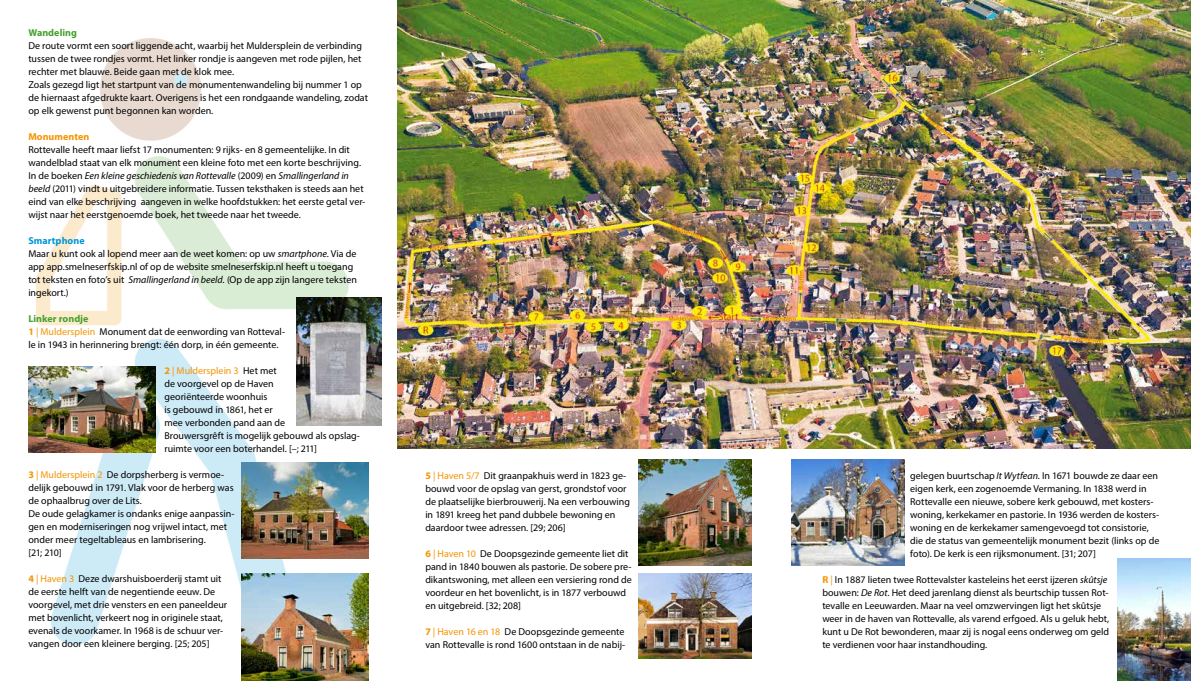
<style>
.page{position:relative;width:1191px;height:681px;background:#fff}
.page>*{position:absolute;margin:0;border:0;box-sizing:border-box;transform-origin:0 0}
.t1{font:10px/13px "Myriad Pro";color:#000}
.t2{font:700 10px "Myriad Pro";letter-spacing:.005em;color:#f39400}
.t3{font:700 10px "Myriad Pro";letter-spacing:.005em;color:#44a12b}
.s1{font-style:italic}
.s2{font-weight:700;color:#0095d8}
.s3{font-weight:700;color:#44a12b}
.s4{font-weight:700;color:#f39400}
.s5{color:#f39400}
</style>
<div class="page">
<img style="left:36px;top:38px;width:313px;height:605px">
<img style="left:397px;top:0;width:794px;height:448px">
<img style="left:296px;top:298px;width:85px;height:127px">
<img style="left:28px;top:366px;width:128px;height:86px">
<img style="left:241px;top:573px;width:128px;height:107px">
<img style="left:638px;top:573px;width:113px;height:85px">
<img style="left:241px;top:462px;width:128px;height:96px">
<img style="left:1117px;top:558px;width:74px;height:122px">
<img style="left:791px;top:459px;width:113px;height:106px">
<img style="left:638px;top:459px;width:113px;height:106px">
<p class="t3" style="left:28px;top:26px;width:50px">Wandeling</p>
<p class="t1" style="left:28px;top:39px;width:341px">De route vormt een soort liggende acht, waarbij het Muldersplein de verbinding tussen de twee rondjes vormt. Het linker rondje is aangeven met rode pijlen, het rechter met blauwe. Beide gaan met de klok mee.<br>Zoals gezegd ligt het startpunt van de monumentenwandeling bij nummer 1 op de hiernaast afgedrukte kaart. Overigens is het een rondgaande wandeling, zodat op elk gewenst punt begonnen kan worden.</p>
<p class="t2" style="left:28px;top:130px;width:63px">Monumenten</p>
<p class="t1" style="left:28px;top:143px;width:338px">Rottevalle heeft maar liefst 17 monumenten: 9 rijks- en 8 gemeentelijke. In dit wandelblad staat van elk monument een kleine foto met een korte beschrijving.<br>In de boeken <span class="s1">Een kleine geschiedenis van Rottevalle</span> (2009) en <span class="s1">Smallingerland in beeld</span> (2011) vindt u uitgebreidere informatie. Tussen teksthaken is steeds aan het eind van elke beschrijving aangeven in welke hoofdstukken: het eerste getal ver&shy;wijst naar het eerstgenoemde boek, het tweede naar het tweede.</p>
<p class="t1" style="left:28px;top:234px;width:330px"><span class="s2">Smartphone<br></span>Maar u kunt ook al lopend meer aan de weet komen: op uw <span class="s1">smartphone</span>. Via de app app.smelneserfskip.nl of op de website smelneserfskip.nl heeft u toegang tot teksten en foto’s uit <span class="s1">Smallingerland in beeld.</span> (Op de app zijn langere teksten ingekort.)</p>
<p class="t1" style="left:28px;top:312px;width:258px"><span class="s3">Linker rondje<br></span><span class="s4">1</span> <span class="s5">| Muldersplein</span> Monument dat de eenwording van Rotteval&shy;le in 1943 in herinnering brengt: één dorp, in één gemeente.</p>
<p class="t1" style="left:164px;top:364px;width:197px"><span class="s4">2</span> <span class="s5">| Muldersplein 3</span> Het met<br>de voorgevel op de Haven<br>georiënteerde woonhuis<br>is gebouwd in 1861, het er<br>mee verbonden pand aan de<br>Brouwersgrêft is mogelijk gebouwd als opslag&shy;ruimte voor een boterhandel. [–; 211]</p>
<p class="t1" style="left:28px;top:468px;width:208px"><span class="s4">3</span> <span class="s5">| Muldersplein 2</span> De dorpsherberg is vermoe&shy;delijk gebouwd in 1791. Vlak voor de herberg was de ophaalbrug over de Lits.<br>De oude gelagkamer is ondanks enige aanpassin&shy;gen en moderniseringen nog vrijwel intact, met onder meer tegeltableaus en lambrisering.<br>[21; 210]</p>
<p class="t1" style="left:28px;top:572px;width:200px"><span class="s4">4</span> <span class="s5">| Haven 3</span> Deze dwarshuisboerderij stamt uit de eerste helft van de negentiende eeuw. De voorgevel, met drie vensters en een paneeldeur met bovenlicht, verkeert nog in originele staat, evenals de voorkamer. In 1968 is de schuur ver&shy;vangen door een kleinere berging. [25; 205]</p>
<p class="t1" style="left:425px;top:468px;width:206px"><span class="s4">5</span> <span class="s5">| Haven 5/7</span> Dit graanpakhuis werd in 1823 ge&shy;bouwd voor de opslag van gerst, grondstof voor de plaatselijke bierbrouwerij. Na een verbouwing in 1891 kreeg het pand dubbele bewoning en daardoor twee adressen. [29; 206]</p>
<p class="t1" style="left:425px;top:546px;width:208px"><span class="s4">6</span> <span class="s5">| Haven 10</span> De Doopsgezinde gemeente liet dit pand in 1840 bouwen als pastorie. De sobere pre&shy;dikantswoning, met alleen een versiering rond de voordeur en het bovenlicht, is in 1877 verbouwd en uitgebreid. [32; 208]</p>
<p class="t1" style="left:425px;top:624px;width:201px"><span class="s4">7</span> <span class="s5">| Haven 16 en 18</span> De Doopsgezinde gemeente van Rottevalle is rond 1600 ontstaan in de nabij-</p>
<p class="t1" style="left:910px;top:468px;width:251px">gelegen buurtschap <span class="s1">It Wytfean</span>. In 1671 bouwde ze daar een eigen kerk, een zogenoemde Vermaning. In 1838 werd in Rottevalle een nieuwe, sobere kerk gebouwd, met kosters&shy;woning, kerkekamer en pastorie. In 1936 werden de kosters&shy;woning en de kerkekamer samengevoegd tot consistorie, die de status van gemeentelijk monument bezit (links op de foto). De kerk is een rijksmonument. [31; 207]</p>
<p class="t1" style="left:822px;top:572px;width:288px"><span class="s4">R</span> <span class="s5">|</span> In 1887 lieten twee Rottevalster kasteleins het eerst ijzeren <span class="s1">skûtsje </span>bouwen: <span class="s1">De Rot</span>. Het deed jarenlang dienst als beurtschip tussen Rot&shy;tevalle en Leeuwarden. Maar na veel omzwervingen ligt het skûtsje weer in de haven van Rottevalle, als varend erfgoed. Als u geluk hebt, kunt u De Rot bewonderen, maar zij is nogal eens onderweg om geld te verdienen voor haar instandhouding.</p>
</div>
